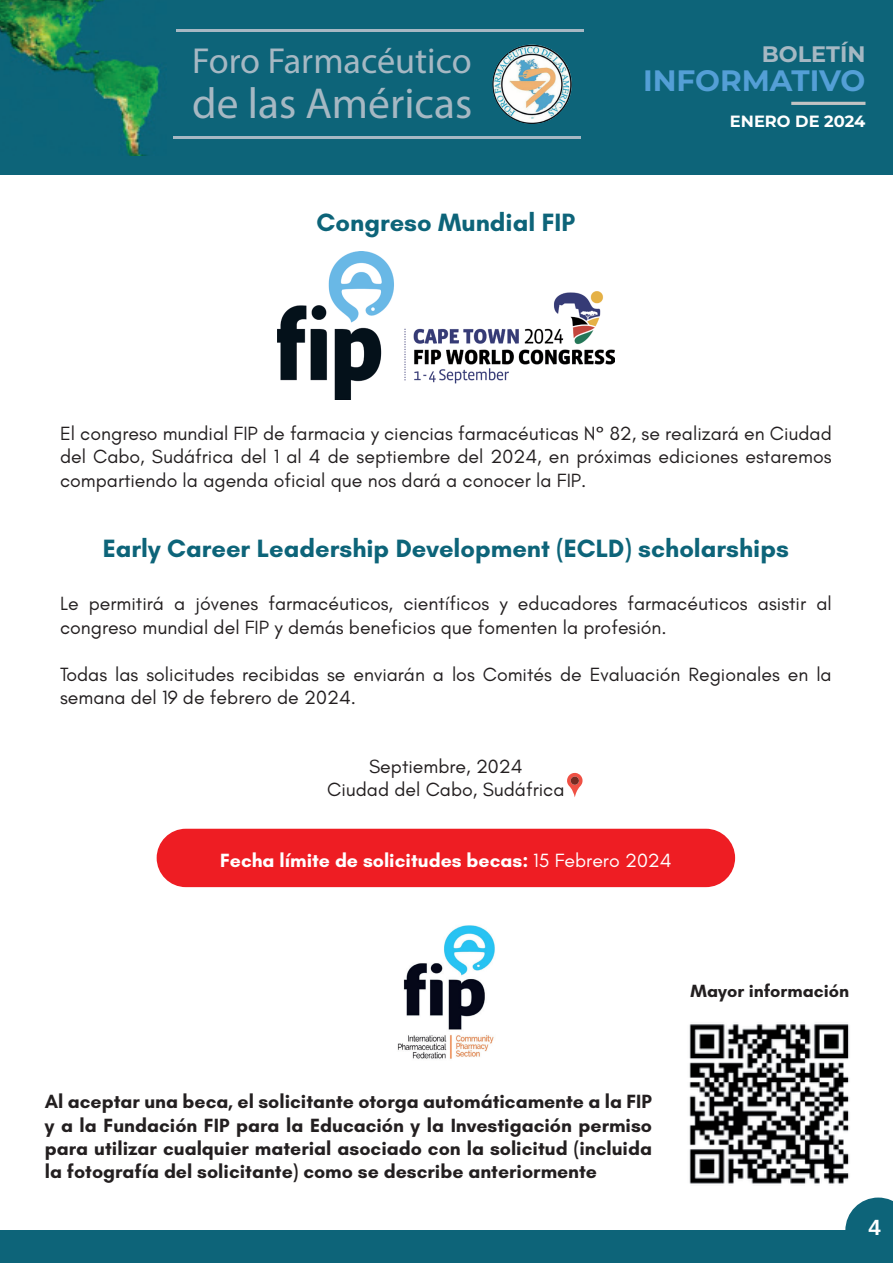
<style>
.page{position:relative;width:893px;height:1263px;background:#fff}
.page>*{position:absolute;margin:0;border:0;box-sizing:border-box;transform-origin:0 0}
.t1{font:43.5px "Myriad Pro";color:#a6b8c3}
.t2{font:36.3px "Myriad Pro";color:#a6b8c3}
.t3{font:700 29.55px "Montserrat";color:#549fd6}
.t4{font:700 25.5px "Glacial Indifference";color:#0d6479}
.t5{font:700 22.35px "Montserrat";color:#a6b8c3}
.t6{font:700 22.05px "Arimo";color:#fff}
.t7{font:19.5px/23.4px "Glacial Indifference";color:#231f20}
.t8{font:700 19.5px/23.4px "Glacial Indifference";color:#231f20;text-align:justify}
.t9{font:700 19.5px "Glacial Indifference";color:#fff}
.t10{font:700 18px "Glacial Indifference";color:#231f20}
.t11{font:700 16.35px "Montserrat";color:#fff}
.s1{font-weight:400}
</style>
<div class="page">
<div style="left:157px;top:829px;width:578px;height:58px;background:#ee1d23;border-radius:29px"></div>
<div style="left:0;top:1230px;width:893px;height:33px;background:#0d6479"></div>
<svg style="left:845px;top:1197px;width:48px;height:33px"></svg>
<div style="left:0;top:0;width:893px;height:175px;background:#0d6479"></div>
<img style="left:0;top:0;width:161px;height:155px">
<hr style="left:177px;top:30px;width:407px;height:2px;background:#a6b8c3">
<hr style="left:173px;top:136px;width:407px;height:2px;background:#a6b8c3">
<img style="left:492px;top:45px;width:80px;height:79px;border-radius:40px">
<hr style="left:791px;top:102px;width:74px;height:3px;background:#c2c3c3">
<img style="left:277px;top:251px;width:337px;height:149px">
<svg style="left:567px;top:773px;width:16px;height:24px"></svg>
<div style="left:571px;top:776px;width:8px;height:9px;background:#762b22;border-radius:50%"></div>
<img style="left:397px;top:925px;width:98px;height:134px">
<img style="left:689px;top:1024px;width:161px;height:160px">
<h2 class="t2" style="left:192px;top:38px;width:281px">Foro Farmacéutico</h2>
<h1 class="t1" style="left:192px;top:76px;width:282px">de las Américas</h1>
<h3 class="t4" style="left:317px;top:206px;width:260px">Congreso Mundial FIP</h3>
<p class="t5" style="left:762px;top:40px;width:105px">BOLETÍN</p>
<h3 class="t3" style="left:643px;top:61px;width:224px">INFORMATIVO</h3>
<p class="t11" style="left:730px;top:111px;width:137px">ENERO DE 2024</p>
<p class="t7" style="left:60px;top:422px;width:773px;text-align:justify">El congreso mundial FIP de farmacia y ciencias farmacéuticas N° 82, se realizará en Ciudad del Cabo, Sudáfrica del 1 al 4 de septiembre del 2024, en próximas ediciones estaremos compartiendo la agenda oficial que nos dará a conocer la FIP.</p>
<h3 class="t4" style="left:103px;top:533px;width:688px">Early Career Leadership Development (ECLD) scholarships</h3>
<p class="t7" style="left:60px;top:592px;width:773px">Le permitirá a jóvenes farmacéuticos, científicos y educadores farmacéuticos asistir al congreso mundial del FIP y demás beneficios que fomenten la profesión.</p>
<p class="t7" style="left:60px;top:663px;width:773px">Todas las solicitudes recibidas se enviarán a los Comités de Evaluación Regionales en la semana del 19 de febrero de 2024.</p>
<p class="t7" style="left:327px;top:755px;width:239px;text-align:center">Septiembre, 2024<br>Ciudad del Cabo, Sudáfrica</p>
<p class="t9" style="left:220px;top:848px;width:453px">Fecha límite de solicitudes becas: <span class="s1">15 Febrero 2024</span></p>
<p class="t8" style="left:45px;top:1090px;width:609px">Al aceptar una beca, el solicitante otorga automáticamente a la FIP y a la Fundación FIP para la Educación y la Investigación permiso para utilizar cualquier material asociado con la solicitud (incluida la fotografía del solicitante) como se describe anteriormente</p>
<p class="t10" style="left:691px;top:979px;width:160px">Mayor información</p>
<p class="t6" style="left:869px;top:1212px;width:14px">4</p>
</div>
